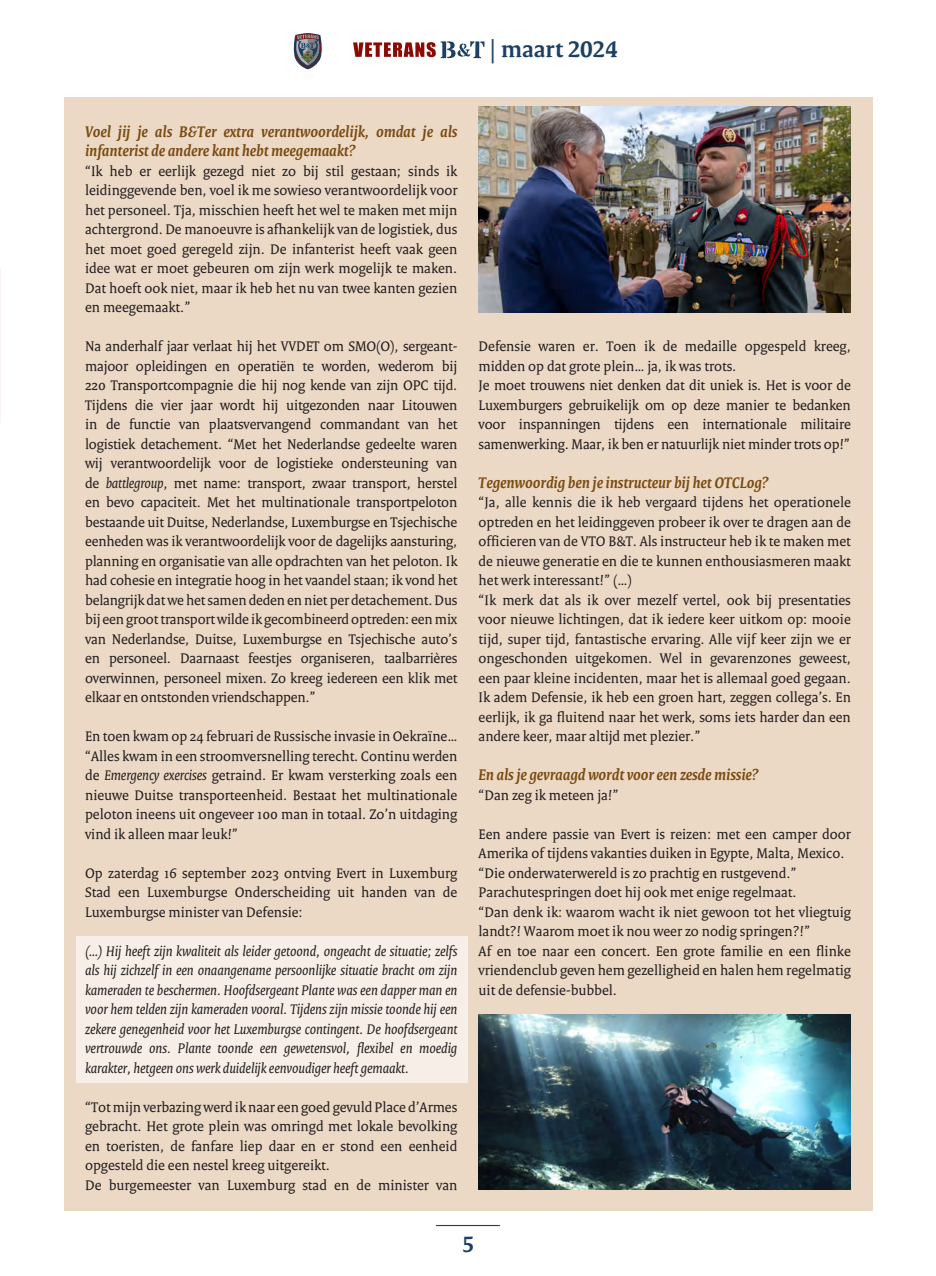
<style>
.page{position:relative;width:936px;height:1276px;background:#fff}
.page>*{position:absolute;margin:0;border:0;box-sizing:border-box;transform-origin:0 0}
.t1{font:700 24.3px "Rijksoverheid Serif";color:#1b4064}
.t2{font:700 24px "Rijksoverheid Serif";color:#1b4064}
.Paragraph_Style_1{font:italic 700 16.5px/19.5px "Rijksoverheid Serif";color:#7a4c13}
.Paragraph_Style_1-2{font:15px/19.5px "Rijksoverheid Serif";color:#231f20;text-align:justify}
.Paragraph_Style_1-3{font:italic 15px/19.5px "Rijksoverheid Serif";color:#231f20;text-align:justify}
.s1{font-style:italic}
</style>
<div class="page">
<div style="left:64px;top:98px;width:808px;height:1113px;background:#ecd9c5"></div>
<div style="left:77px;top:936px;width:391px;height:146px;background:#f7efe7"></div>
<img style="left:478px;top:106px;width:372px;height:206px">
<img style="left:478px;top:1014px;width:372px;height:175px">
<svg style="left:353px;top:41px;width:131px;height:17px"></svg>
<svg style="left:294px;top:33px;width:28px;height:36px"></svg>
<hr style="left:436px;top:1225px;width:64px;height:1px;background:#1b4064">
<h1 class="t1" style="left:489px;top:35px;width:130px">| maart 2024</h1>
<p class="Paragraph_Style_1" style="left:85px;top:121px;width:374px">Voel jij je als B&amp;Ter extra verantwoordelijk, omdat je als infanterist de andere kant hebt meegemaakt?</p>
<p class="Paragraph_Style_1-2" style="left:85px;top:161px;width:374px">“Ik heb er eerlijk gezegd niet zo bij stil gestaan; sinds ik leidinggevende ben, voel ik me sowieso verantwoordelijk voor het personeel. Tja, misschien heeft het wel te maken met mijn achtergrond. De manoeuvre is afhankelijk van de logistiek, dus het moet goed geregeld zijn. De infanterist heeft vaak geen idee wat er moet gebeuren om zijn werk mogelijk te maken.<br>Dat hoeft ook niet, maar ik heb het nu van twee kanten gezien en meegemaakt.”</p>
<p class="Paragraph_Style_1-2" style="left:85px;top:336px;width:374px">Na anderhalf jaar verlaat hij het VVDET om SMO(O), sergeant&shy;majoor opleidingen en operatiën te worden, wederom bij 220 Transportcompagnie die hij nog kende van zijn OPC tijd.<br>Tijdens die vier jaar wordt hij uitgezonden naar Litouwen in de functie van plaatsvervangend commandant van het logistiek detachement. “Met het Nederlandse gedeelte waren wij verantwoordelijk voor de logistieke ondersteuning van de <span class="s1">battlegroup</span>, met name: transport, zwaar transport, herstel en bevo capaciteit. Met het multinationale transportpeloton bestaande uit Duitse, Nederlandse, Luxemburgse en Tsjechische eenheden was ik verantwoordelijk voor de dagelijks aansturing, planning en organisatie van alle opdrachten van het peloton. Ik had cohesie en integratie hoog in het vaandel staan; ik vond het belangrijk dat we het samen deden en niet per detachement. Dus bij een groot transport wilde ik gecombineerd optreden: een mix van Nederlandse, Duitse, Luxemburgse en Tsjechische auto’s en personeel. Daarnaast feestjes organiseren, taalbarrières overwinnen, personeel mixen. Zo kreeg iedereen een klik met elkaar en ontstonden vriendschappen.”</p>
<p class="Paragraph_Style_1-2" style="left:85px;top:726px;width:373px">En toen kwam op 24 februari de Russische invasie in Oekraïne…</p>
<p class="Paragraph_Style_1-2" style="left:85px;top:746px;width:374px">“Alles kwam in een stroomversnelling terecht. Continu werden de <span class="s1">Emergency exercises</span> getraind. Er kwam versterking zoals een nieuwe Duitse transporteenheid. Bestaat het multinationale peloton ineens uit ongeveer 100 man in totaal. Zo’n uitdaging vind ik alleen maar leuk!”</p>
<p class="Paragraph_Style_1-2" style="left:85px;top:863px;width:374px">Op zaterdag 16 september 2023 ontving Evert in Luxemburg Stad een Luxemburgse Onderscheiding uit handen van de Luxemburgse minister van Defensie:</p>
<p class="Paragraph_Style_1-3" style="left:85px;top:941px;width:374px">(…) Hij heeft zijn kwaliteit als leider getoond, ongeacht de situatie; zelfs als hij zichzelf in een onaangename persoonlijke situatie bracht om zijn kameraden te beschermen. Hoofdsergeant Plante was een dapper man en voor hem telden zijn kameraden vooral. Tijdens zijn missie toonde hij een zekere genegenheid voor het Luxemburgse contingent. De hoofdsergeant vertrouwde ons. Plante toonde een gewetensvol, flexibel en moedig karakter, hetgeen ons werk duidelijk eenvoudiger heeft gemaakt.</p>
<p class="Paragraph_Style_1-2" style="left:85px;top:1097px;width:374px">“Tot mijn verbazing werd ik naar een goed gevuld Place d’Armes gebracht. Het grote plein was omringd met lokale bevolking en toeristen, de fanfare liep daar en er stond een eenheid opgesteld die een nestel kreeg uitgereikt.</p>
<p class="Paragraph_Style_1-2" style="left:85px;top:1175px;width:374px">De burgemeester van Luxemburg stad en de minister van</p>
<p class="Paragraph_Style_1-2" style="left:478px;top:336px;width:373px">Defensie waren er. Toen ik de medaille opgespeld kreeg, midden op dat grote plein… ja, ik was trots.</p>
<p class="Paragraph_Style_1-2" style="left:478px;top:375px;width:374px">Je moet trouwens niet denken dat dit uniek is. Het is voor de Luxemburgers gebruikelijk om op deze manier te bedanken voor inspanningen tijdens een internationale militaire samenwerking. Maar, ik ben er natuurlijk niet minder trots op!”</p>
<p class="Paragraph_Style_1" style="left:478px;top:472px;width:292px">Tegenwoordig ben je instructeur bij het OTCLog?</p>
<p class="Paragraph_Style_1-2" style="left:478px;top:492px;width:374px">“Ja, alle kennis die ik heb vergaard tijdens het operationele optreden en het leidinggeven probeer ik over te dragen aan de officieren van de VTO B&amp;T. Als instructeur heb ik te maken met de nieuwe generatie en die te kunnen enthousiasmeren maakt het werk interessant!” (…)</p>
<p class="Paragraph_Style_1-2" style="left:478px;top:590px;width:374px">“Ik merk dat als ik over mezelf vertel, ook bij presentaties voor nieuwe lichtingen, dat ik iedere keer uitkom op: mooie tijd, super tijd, fantastische ervaring. Alle vijf keer zijn we er ongeschonden uitgekomen. Wel in gevarenzones geweest, een paar kleine incidenten, maar het is allemaal goed gegaan.<br>Ik adem Defensie, ik heb een groen hart, zeggen collega’s. En eerlijk, ik ga fluitend naar het werk, soms iets harder dan een andere keer, maar altijd met plezier.”</p>
<p class="Paragraph_Style_1" style="left:478px;top:765px;width:282px">En als je gevraagd wordt voor een zesde missie?</p>
<p class="Paragraph_Style_1-2" style="left:478px;top:785px;width:141px">“Dan zeg ik meteen ja!”</p>
<p class="Paragraph_Style_1-2" style="left:478px;top:824px;width:374px">Een andere passie van Evert is reizen: met een camper door<br>Amerika of tijdens vakanties duiken in Egypte, Malta, Mexico.</p>
<p class="Paragraph_Style_1-2" style="left:478px;top:863px;width:319px">“Die onderwaterwereld is zo prachtig en rustgevend.”</p>
<p class="Paragraph_Style_1-2" style="left:478px;top:882px;width:319px">Parachutespringen doet hij ook met enige regelmaat.</p>
<p class="Paragraph_Style_1-2" style="left:478px;top:902px;width:374px">“Dan denk ik: waarom wacht ik niet gewoon tot het vliegtuig landt?! Waarom moet ik nou weer zo nodig springen?!”</p>
<p class="Paragraph_Style_1-2" style="left:478px;top:941px;width:374px">Af en toe naar een concert. Een grote familie en een flinke vriendenclub geven hem gezelligheid en halen hem regelmatig uit de defensie-bubbel.</p>
<h2 class="t2" style="left:461px;top:1229px;width:14px">5</h2>
</div>
